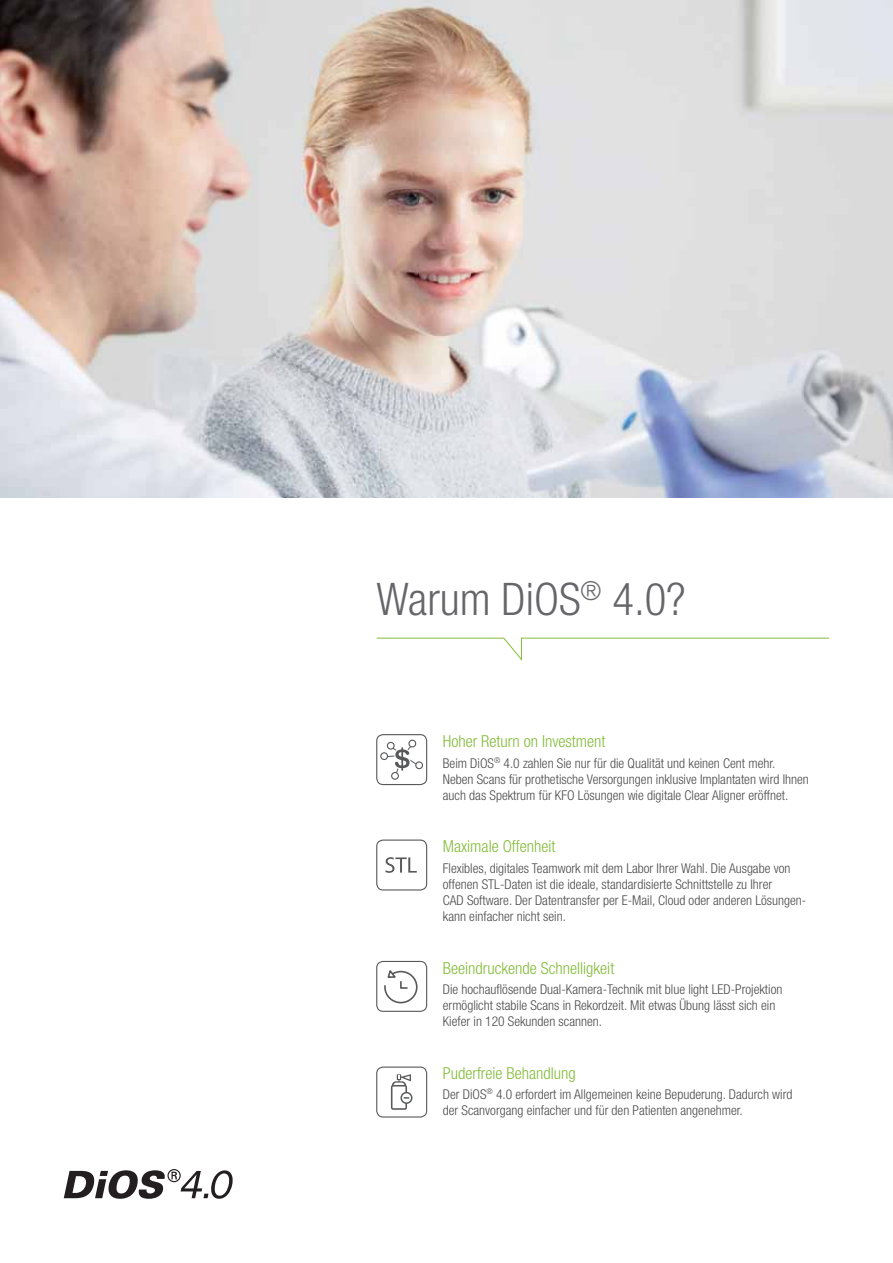
<style>
.page{position:relative;width:893px;height:1263px;background:#fff}
.page>*{position:absolute;margin:0;border:0;box-sizing:border-box;transform-origin:0 0}
.t1{font:300 condensed 45px "Helvetica Neue LT Std";color:#66666a}
.t2{font:300 condensed 16.5px "Helvetica Neue LT Std";color:#85bc3c}
.t3{font:300 condensed 13.5px/16.2px "Helvetica Neue LT Std";color:#4c4c4e}
</style>
<div class="page">
<img style="left:0;top:0;width:893px;height:498px">
<svg style="left:376px;top:637px;width:453px;height:24px"></svg>
<div style="left:387px;top:742px;width:8px;height:8px;border:1px solid #58595b;border-radius:50%"></div>
<div style="left:408px;top:740px;width:8px;height:7px;border:1px solid #58595b;border-radius:50%"></div>
<div style="left:415px;top:761px;width:8px;height:8px;border:1px solid #58595b;border-radius:50%"></div>
<svg style="left:387px;top:744px;width:31px;height:30px"></svg>
<div style="left:391px;top:772px;width:8px;height:8px;border:1px solid #58595b;border-radius:50%"></div>
<div style="left:380px;top:752px;width:8px;height:8px;border:1px solid #58595b;border-radius:50%"></div>
<div style="left:376px;top:734px;width:51px;height:51px;border:1px solid #58595b;border-radius:6px"></div>
<svg style="left:385px;top:857px;width:32px;height:16px"></svg>
<div style="left:376px;top:840px;width:51px;height:51px;border:1px solid #58595b;border-radius:6px"></div>
<svg style="left:384px;top:970px;width:34px;height:34px"></svg>
<div style="left:376px;top:961px;width:51px;height:51px;border:1px solid #58595b;border-radius:6px"></div>
<div style="left:400px;top:1092px;width:12px;height:12px;border:1px solid #58595b;border-radius:50%"></div>
<svg style="left:391px;top:1074px;width:20px;height:36px"></svg>
<div style="left:376px;top:1067px;width:51px;height:51px;border:1px solid #58595b;border-radius:6px"></div>
<svg style="left:64px;top:1169px;width:169px;height:30px"></svg>
<h1 class="t1" style="left:377px;top:582px;width:310px">Warum DiOS<sup>®</sup> 4.0?</h1>
<p class="t2" style="left:443px;top:735px;width:164px">Hoher Return on Investment</p>
<p class="t3" style="left:443px;top:756px;width:368px">Beim DiOS<sup>®</sup> 4.0 zahlen Sie nur für die Qualität und keinen Cent mehr.<br>Neben Scans für prothetische Versorgungen inklusive Implantaten wird Ihnen auch das Spektrum für KFO Lösungen wie digitale Clear Aligner eröffnet.</p>
<p class="t2" style="left:443px;top:840px;width:114px">Maximale Offenheit</p>
<p class="t3" style="left:443px;top:861px;width:365px">Flexibles, digitales Teamwork mit dem Labor Ihrer Wahl. Die Ausgabe von offenen STL-Daten ist die ideale, standardisierte Schnittstelle zu Ihrer<br>CAD Software. Der Datentransfer per E-Mail, Cloud oder anderen Lösungen&shy;kann einfacher nicht sein.</p>
<p class="t2" style="left:443px;top:962px;width:173px">Beeindruckende Schnelligkeit</p>
<p class="t3" style="left:443px;top:982px;width:341px">Die hochauflösende Dual-Kamera-Technik mit blue light LED-Projektion ermöglicht stabile Scans in Rekordzeit. Mit etwas Übung lässt sich ein<br>Kiefer in 120 Sekunden scannen.</p>
<p class="t2" style="left:443px;top:1067px;width:135px">Puderfreie Behandlung</p>
<p class="t3" style="left:443px;top:1087px;width:351px">Der DiOS<sup>®</sup> 4.0 erfordert im Allgemeinen keine Bepuderung. Dadurch wird der Scanvorgang einfacher und für den Patienten angenehmer.</p>
</div>
